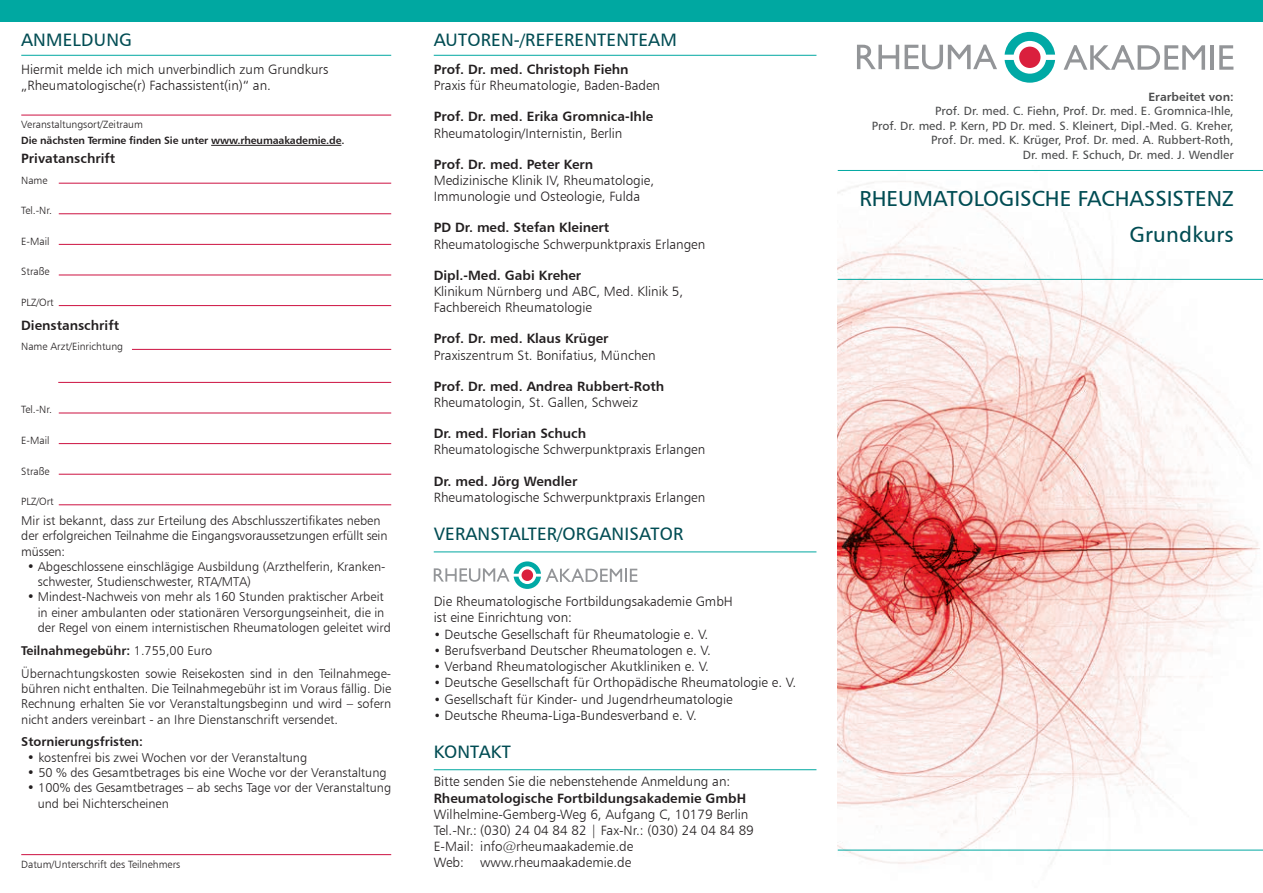
<style>
.page{position:relative;width:1263px;height:893px;background:#fff}
.page>*{position:absolute;margin:0;border:0;box-sizing:border-box;transform-origin:0 0}
.t1{font:21.75px/36px "Humanist 777 BT Roman B";color:#004c53;text-align:right}
.t2{font:18px "Humanist 777 BT Roman B";letter-spacing:.01em;color:#004c53}
.t3{font:13.5px/16.2px "Humanist 777 BT Light B";color:#231f20}
.t4{font:13.5px "Humanist 777 BT Bold B";color:#231f20}
.t5{font:12.75px/15.3px "Humanist 777 BT Light B";color:#231f20}
.t6{font:12.75px "Humanist 777 BT Bold B";color:#231f20}
.t7{font:12px/14.4px "Humanist 777 BT Roman B";color:#4b4c4d;text-align:right}
.t8{font:12px "Humanist 777 BT Bold B";color:#4b4c4d}
.t9{font:10.5px "Humanist 777 BT Light B";color:#231f20}
.t10{font:10.5px "Humanist 777 BT Bold B";letter-spacing:-.01em;color:#231f20}
.s1{font-family:"Humanist 777 BT Light B"}
.s2{font-size:12px}
</style>
<div class="page">
<svg style="left:434px;top:561px;width:203px;height:28px"></svg>
<svg style="left:1063px;top:45px;width:142px;height:25px"></svg>
<hr style="left:1210px;top:45px;width:4px;height:25px;background:#939598">
<svg style="left:1219px;top:45px;width:14px;height:25px"></svg>
<svg style="left:1004px;top:32px;width:51px;height:51px"></svg>
<div style="left:1019px;top:47px;width:21px;height:21px;background:#da1f3d;border-radius:50%"></div>
<svg style="left:857px;top:45px;width:140px;height:24px"></svg>
<hr style="left:434px;top:551px;width:382px;height:1px;background:#00a8a1">
<hr style="left:434px;top:769px;width:382px;height:1px;background:#00a8a1">
<img style="left:838px;top:169px;width:425px;height:695px">
<div style="left:0;top:0;width:1263px;height:21px;background:#00a8a1"></div>
<hr style="left:838px;top:170px;width:425px;height:1px;background:#00a8a1">
<hr style="left:838px;top:279px;width:425px;height:1px;background:#00a8a1">
<hr style="left:838px;top:850px;width:425px;height:1px;background:#00a8a1">
<hr style="left:211px;top:145px;width:130px;height:1px;background:#231f20">
<hr style="left:21px;top:115px;width:370px;height:1px;background:#cd1141">
<hr style="left:59px;top:183px;width:332px;height:1px;background:#cd1141">
<hr style="left:59px;top:213px;width:332px;height:1px;background:#cd1141">
<hr style="left:59px;top:244px;width:332px;height:1px;background:#cd1141">
<hr style="left:59px;top:275px;width:332px;height:1px;background:#cd1141">
<hr style="left:59px;top:305px;width:332px;height:1px;background:#cd1141">
<hr style="left:132px;top:349px;width:259px;height:1px;background:#cd1141">
<hr style="left:58px;top:382px;width:333px;height:1px;background:#cd1141">
<hr style="left:59px;top:413px;width:332px;height:1px;background:#cd1141">
<hr style="left:59px;top:443px;width:332px;height:1px;background:#cd1141">
<hr style="left:59px;top:474px;width:332px;height:1px;background:#cd1141">
<hr style="left:59px;top:504px;width:332px;height:1px;background:#cd1141">
<hr style="left:21px;top:854px;width:370px;height:1px;background:#cd1141">
<hr style="left:21px;top:55px;width:370px;height:1px;background:#00a8a1">
<hr style="left:434px;top:55px;width:382px;height:1px;background:#00a8a1">
<h2 class="t2" style="left:21px;top:29px;width:112px">ANMELDUNG</h2>
<h2 class="t2" style="left:434px;top:29px;width:245px">AUTOREN-/REFERENTENTEAM</h2>
<p class="t3" style="left:21px;top:61px;width:309px">Hiermit melde ich mich unverbindlich zum Grundkurs „Rheumatologische(r) Fachassistent(in)“ an.</p>
<p class="t9" style="left:21px;top:118px;width:123px">Veranstaltungsort/Zeitraum</p>
<p class="t10" style="left:21px;top:134px;width:325px">Die nächsten Termine finden Sie unter www.rheumaakademie.de.</p>
<p class="t4" style="left:21px;top:150px;width:95px">Privatanschrift</p>
<p class="t9" style="left:21px;top:173px;width:28px">Name</p>
<p class="t9" style="left:21px;top:204px;width:32px">Tel.-Nr.</p>
<p class="t9" style="left:21px;top:235px;width:30px">E-Mail</p>
<p class="t9" style="left:21px;top:265px;width:30px">Straße</p>
<p class="t9" style="left:21px;top:296px;width:34px">PLZ/Ort</p>
<p class="t4" style="left:21px;top:316px;width:99px">Dienstanschrift</p>
<p class="t9" style="left:21px;top:340px;width:103px">Name Arzt/Einrichtung</p>
<p class="t9" style="left:21px;top:403px;width:32px">Tel.-Nr.</p>
<p class="t9" style="left:21px;top:434px;width:30px">E-Mail</p>
<p class="t9" style="left:21px;top:464px;width:30px">Straße</p>
<p class="t9" style="left:21px;top:495px;width:34px">PLZ/Ort</p>
<p class="t5" style="left:21px;top:513px;width:368px">Mir ist bekannt, dass zur Erteilung des Abschlusszertifikates neben der erfolgreichen Teilnahme die Eingangsvoraussetzungen erfüllt sein müssen:</p>
<p class="t5" style="left:38px;top:559px;width:349px;text-indent:-10px">• Abgeschlossene einschlägige Ausbildung (Arzthelferin, Kranken&shy;schwester, Studienschwester, RTA/MTA)</p>
<p class="t5" style="left:38px;top:589px;width:355px;text-indent:-10px">• Mindest-Nachweis von mehr als 160 Stunden praktischer Arbeit in einer ambulanten oder stationären Versorgungseinheit, die in der Regel von einem internistischen Rheumatologen geleitet wird</p>
<p class="t6" style="left:21px;top:642px;width:193px">Teilnahmegebühr: <span class="s1">1.755,00 Euro</span></p>
<p class="t5" style="left:21px;top:665px;width:371px;text-align:justify">Übernachtungskosten sowie Reisekosten sind in den Teilnahmege&shy;bühren nicht enthalten. Die Teilnahmegebühr ist im Voraus fällig. Die Rechnung erhalten Sie vor Veranstaltungsbeginn und wird – sofern nicht anders vereinbart - an Ihre Dienstanschrift versendet.</p>
<p class="t6" style="left:21px;top:734px;width:123px">Stornierungsfristen:</p>
<p class="t5" style="left:27px;top:749px;width:281px">• kostenfrei bis zwei Wochen vor der Veranstaltung</p>
<p class="t5" style="left:27px;top:765px;width:361px">• 50 % des Gesamtbetrages bis eine Woche vor der Veranstaltung</p>
<p class="t5" style="left:38px;top:780px;width:355px;text-indent:-10px">• 100% des Gesamtbetrages – ab sechs Tage vor der Veranstaltung und bei Nichterscheinen</p>
<p class="t9" style="left:21px;top:857px;width:161px">Datum/Unterschrift des Teilnehmers</p>
<p class="t4" style="left:434px;top:61px;width:196px">Prof. Dr. med. Christoph Fiehn</p>
<p class="t3" style="left:434px;top:77px;width:228px">Praxis für Rheumatologie, Baden-Baden</p>
<p class="t4" style="left:434px;top:108px;width:221px">Prof. Dr. med. Erika Gromnica-Ihle</p>
<p class="t3" style="left:434px;top:125px;width:190px">Rheumatologin/Internistin, Berlin</p>
<p class="t4" style="left:434px;top:156px;width:161px">Prof. Dr. med. Peter Kern</p>
<p class="t3" style="left:434px;top:172px;width:222px">Medizinische Klinik IV, Rheumatologie,<br>Immunologie und Osteologie, Fulda</p>
<p class="t4" style="left:434px;top:219px;width:177px">PD Dr. med. Stefan Kleinert</p>
<p class="t3" style="left:434px;top:236px;width:273px">Rheumatologische Schwerpunktpraxis Erlangen</p>
<p class="t4" style="left:434px;top:267px;width:149px">Dipl.-Med. Gabi Kreher</p>
<p class="t3" style="left:434px;top:283px;width:251px">Klinikum Nürnberg und ABC, Med. Klinik 5,<br>Fachbereich Rheumatologie</p>
<p class="t4" style="left:434px;top:330px;width:176px">Prof. Dr. med. Klaus Krüger</p>
<p class="t3" style="left:434px;top:347px;width:223px">Praxiszentrum St. Bonifatius, München</p>
<p class="t4" style="left:434px;top:378px;width:232px">Prof. Dr. med. Andrea Rubbert-Roth</p>
<p class="t3" style="left:434px;top:394px;width:206px">Rheumatologin, St. Gallen, Schweiz</p>
<p class="t4" style="left:434px;top:425px;width:154px">Dr. med. Florian Schuch</p>
<p class="t3" style="left:434px;top:441px;width:273px">Rheumatologische Schwerpunktpraxis Erlangen</p>
<p class="t4" style="left:434px;top:472px;width:145px">Dr. med. Jörg Wendler</p>
<p class="t3" style="left:434px;top:489px;width:273px">Rheumatologische Schwerpunktpraxis Erlangen</p>
<h2 class="t2" style="left:434px;top:522px;width:251px">VERANSTALTER/ORGANISATOR</h2>
<p class="t3" style="left:434px;top:593px;width:301px">Die Rheumatologische Fortbildungsakademie GmbH ist eine Einrichtung von:</p>
<p class="t3" style="left:434px;top:626px;width:276px"><span class="s2">•</span> Deutsche Gesellschaft für Rheumatologie e. V.</p>
<p class="t3" style="left:434px;top:642px;width:279px"><span class="s2">•</span> Berufsverband Deutscher Rheumatologen e. V.</p>
<p class="t3" style="left:434px;top:658px;width:277px"><span class="s2">•</span> Verband Rheumatologischer Akutkliniken e. V.</p>
<p class="t3" style="left:434px;top:674px;width:364px"><span class="s2">•</span> Deutsche Gesellschaft für Orthopädische Rheumatologie e. V.</p>
<p class="t3" style="left:434px;top:690px;width:301px"><span class="s2">•</span> Gesellschaft für Kinder- und Jugendrheumatologie</p>
<p class="t3" style="left:434px;top:707px;width:265px"><span class="s2">•</span> Deutsche Rheuma-Liga-Bundesverband e. V.</p>
<h2 class="t2" style="left:434px;top:740px;width:79px">KONTAKT</h2>
<p class="t3" style="left:434px;top:773px;width:298px">Bitte senden Sie die nebenstehende Anmeldung an:</p>
<p class="t4" style="left:434px;top:789px;width:314px">Rheumatologische Fortbildungsakademie GmbH</p>
<p class="t3" style="left:434px;top:806px;width:322px">Wilhelmine-Gemberg-Weg 6, Aufgang C, 10179 Berlin Tel.-Nr.: (030) 24 04 84 82 | Fax-Nr.: (030) 24 04 84 89<br>E-Mail: info@rheumaakademie.de<br>Web: www.rheumaakademie.de</p>
<p class="t8" style="left:1148px;top:89px;width:87px">Erarbeitet von:</p>
<p class="t7" style="left:872px;top:104px;width:363px">Prof. Dr. med. C. Fiehn, Prof. Dr. med. E. Gromnica-Ihle,<br>Prof. Dr. med. P. Kern, PD Dr. med. S. Kleinert, Dipl.-Med. G. Kreher, Prof. Dr. med. K. Krüger, Prof. Dr. med. A. Rubbert-Roth,<br>Dr. med. F. Schuch, Dr. med. J. Wendler</p>
<h1 class="t1" style="left:859px;top:180px;width:376px">RHEUMATOLOGISCHE FACHASSISTENZ<br>Grundkurs</h1>
</div>
